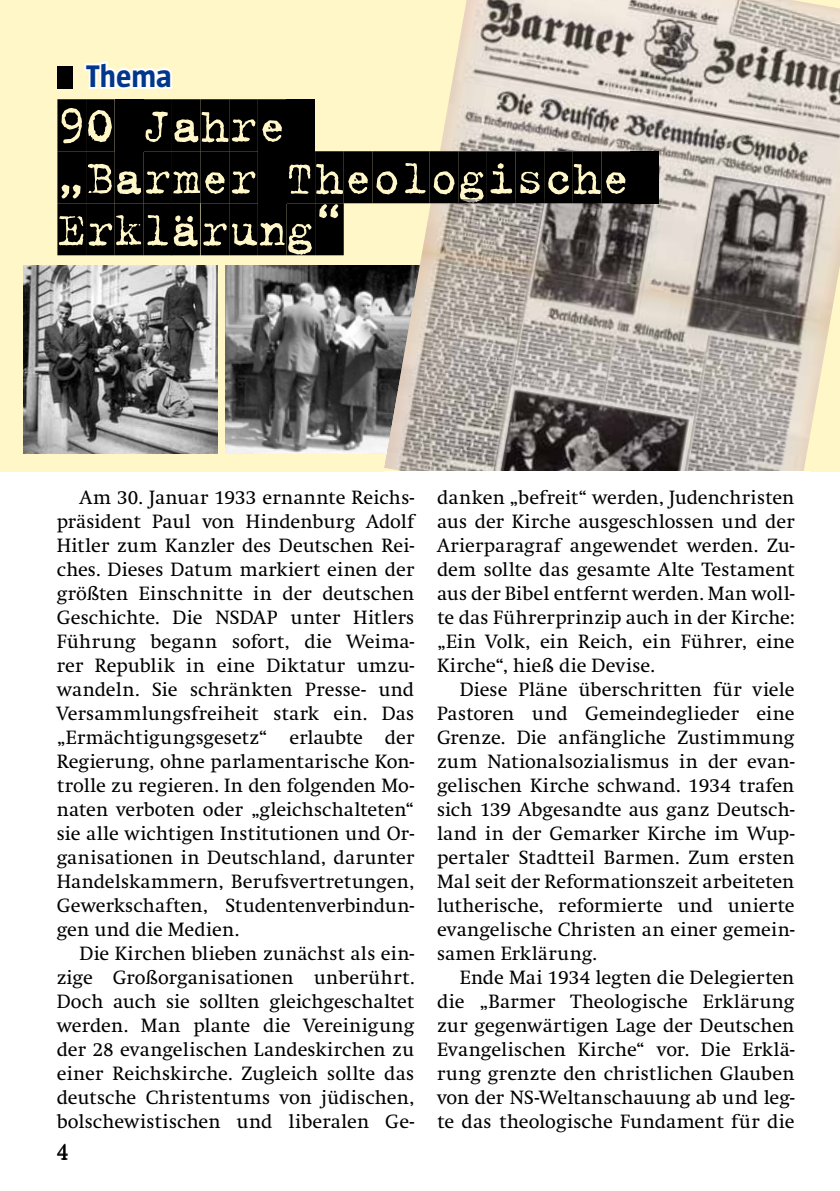
<style>
.page{position:relative;width:840px;height:1191px;background:#fff}
.page>*{position:absolute;margin:0;border:0;box-sizing:border-box;transform-origin:0 0}
.t1{font:52px/52px "Trixie Cameo";color:#000}
.t2{font:700 32px "Taz";letter-spacing:-.005em;color:#00378b}
.t3{font:24px "Minion Pro";color:#000}
.t4{font:20px/24px "Swift";letter-spacing:.01em;color:#000;text-align:justify}
</style>
<div class="page">
<div style="left:0;top:0;width:839px;height:471px;background:#fff7c8"></div>
<svg style="left:84px;top:61px;width:88px;height:28px"></svg>
<div style="left:57px;top:66px;width:16px;height:23px;background:#000"></div>
<img style="left:23px;top:266px;width:194px;height:188px">
<img style="left:226px;top:266px;width:158px;height:188px">
<img style="left:384px;top:0;width:455px;height:472px">
<div style="left:384px;top:471px;width:425px;height:77px;background:#fff"></div>
<div style="left:260px;top:151px;width:373px;height:48px;background:#fff7c8"></div>
<h2 class="t2" style="left:86px;top:58px;width:87px">Thema</h2>
<h1 class="t1" style="left:57px;top:98px;width:574px">90 JAHRE<br>„BARMER THEOLOGISCHE<br>ERKLÄRUNG“</h1>
<p class="t4" style="left:57px;top:486px;width:359px;text-indent:23px">Am 30. Januar 1933 ernannte Reichs&shy;präsident Paul von Hindenburg Adolf Hitler zum Kanzler des Deutschen Rei&shy;ches. Dieses Datum markiert einen der größten Einschnitte in der deutschen Geschichte. Die NSDAP unter Hitlers Führung begann sofort, die Weima&shy;rer Republik in eine Diktatur umzu&shy;wandeln. Sie schränkten Presse- und Versammlungsfreiheit stark ein. Das „Ermächtigungsgesetz“ erlaubte der Regierung, ohne parlamentarische Kon&shy;trolle zu regieren. In den folgenden Mo&shy;naten verboten oder „gleichschalteten“ sie alle wichtigen Institutionen und Or&shy;ganisationen in Deutschland, darunter Handelskammern, Berufsvertretungen, Gewerkschaften, Studentenverbindun&shy;gen und die Medien.</p>
<p class="t4" style="left:57px;top:942px;width:359px;text-indent:23px">Die Kirchen blieben zunächst als ein&shy;zige Großorganisationen unberührt.<br>Doch auch sie sollten gleichgeschaltet werden. Man plante die Vereinigung der 28 evangelischen Landeskirchen zu einer Reichskirche. Zugleich sollte das deutsche Christentums von jüdischen, bolschewistischen und liberalen Ge-</p>
<p class="t3" style="left:57px;top:1135px;width:13px">4</p>
<p class="t4" style="left:437px;top:486px;width:359px">danken „befreit“ werden, Judenchristen aus der Kirche ausgeschlossen und der Arierparagraf angewendet werden. Zu&shy;dem sollte das gesamte Alte Testament aus der Bibel entfernt werden. Man woll&shy;te das Führerprinzip auch in der Kirche: „Ein Volk, ein Reich, ein Führer, eine Kirche“, hieß die Devise.</p>
<p class="t4" style="left:437px;top:678px;width:359px;text-indent:23px">Diese Pläne überschritten für viele Pastoren und Gemeindeglieder eine Grenze. Die anfängliche Zustimmung zum Nationalsozialismus in der evan&shy;gelischen Kirche schwand. 1934 trafen sich 139 Abgesandte aus ganz Deutsch&shy;land in der Gemarker Kirche im Wup&shy;pertaler Stadtteil Barmen. Zum ersten Mal seit der Reformationszeit arbeiteten lutherische, reformierte und unierte evangelische Christen an einer gemein&shy;samen Erklärung.</p>
<p class="t4" style="left:437px;top:966px;width:359px;text-indent:23px">Ende Mai 1934 legten die Delegierten die „Barmer Theologische Erklärung zur gegenwärtigen Lage der Deutschen Evangelischen Kirche“ vor. Die Erklä&shy;rung grenzte den christlichen Glauben von der NS-Weltanschauung ab und leg&shy;te das theologische Fundament für die</p>
</div>
